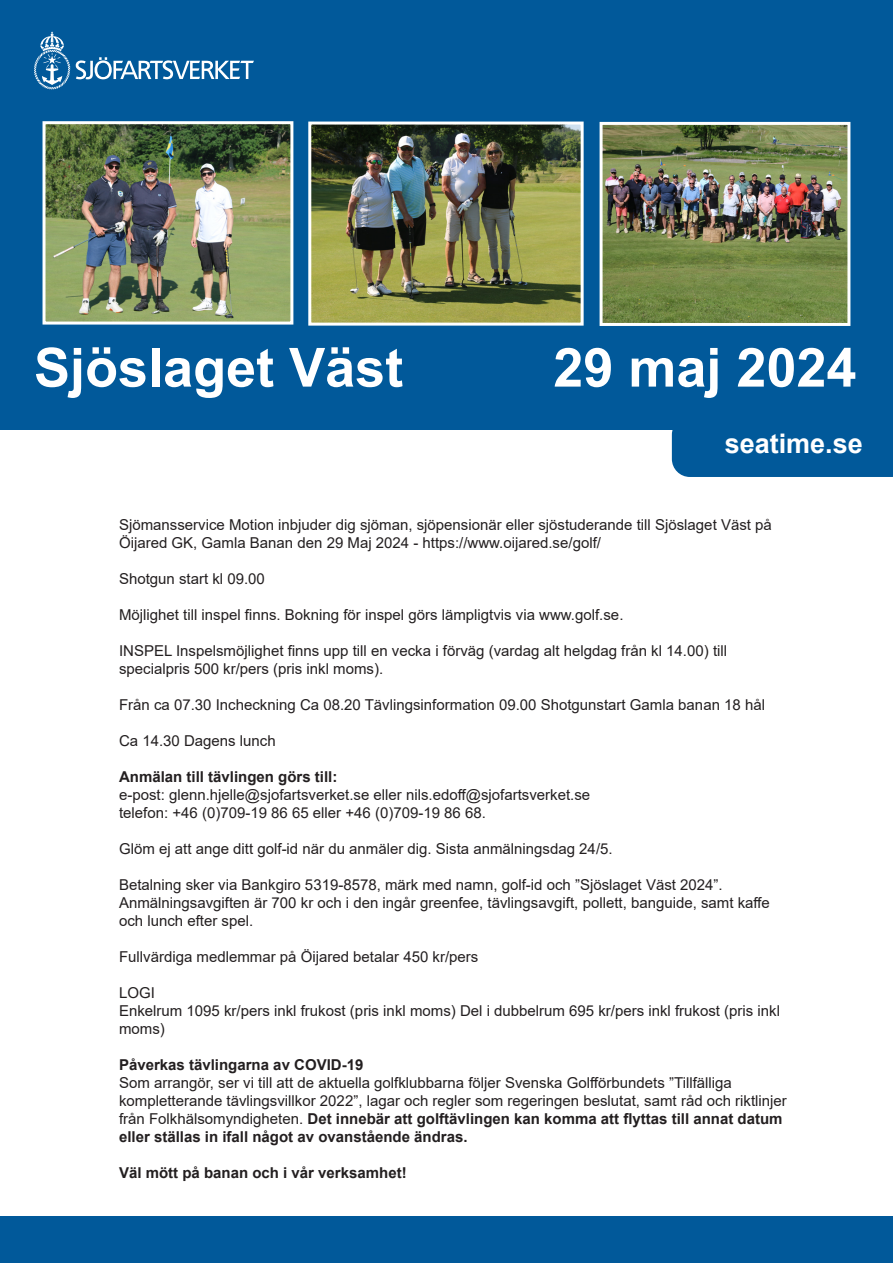
<style>
.page{position:relative;width:893px;height:1263px;background:#fff}
.page>*{position:absolute;margin:0;border:0;box-sizing:border-box;transform-origin:0 0}
.t1{font:700 54px "Arial";color:#fff}
.t2{font:700 27px "Arial";color:#fff}
.t3{font:15px/18px "Arial";color:#231f20}
.t4{font:700 15px "Arial";color:#231f20}
.s1{font-weight:700}
</style>
<div class="page">
<div style="left:0;top:0;width:893px;height:429px;background:#01599a"></div>
<img style="left:604px;top:126px;width:242px;height:196px">
<div style="left:600px;top:122px;width:250px;height:204px;border:3px solid #fff"></div>
<img style="left:312px;top:126px;width:268px;height:196px">
<div style="left:308px;top:122px;width:276px;height:204px;border:3px solid #fff"></div>
<img style="left:47px;top:125px;width:242px;height:196px">
<div style="left:43px;top:121px;width:250px;height:204px;border:3px solid #fff"></div>
<svg style="left:34px;top:32px;width:220px;height:57px"></svg>
<div style="left:672px;top:429px;width:221px;height:48px;background:#01599a"></div>
<div style="left:0;top:1216px;width:893px;height:47px;background:#01599a"></div>
<p class="t1" style="left:34px;top:330px;width:371px">Sjöslaget Väst</p>
<p class="t1" style="left:553px;top:330px;width:305px">29 maj 2024</p>
<p class="t2" style="left:725px;top:425px;width:140px">seatime.se</p>
<p class="t3" style="left:119px;top:515px;width:654px">Sjömansservice Motion inbjuder dig sjöman, sjöpensionär eller sjöstuderande till Sjöslaget Väst på<br>Öijared GK, Gamla Banan den 29 Maj 2024 - https://www.oijared.se/golf/</p>
<p class="t3" style="left:119px;top:569px;width:147px">Shotgun start kl 09.00</p>
<p class="t3" style="left:119px;top:605px;width:506px">Möjlighet till inspel finns. Bokning för inspel görs lämpligtvis via www.golf.se.</p>
<p class="t3" style="left:119px;top:641px;width:610px">INSPEL Inspelsmöjlighet finns upp till en vecka i förväg (vardag alt helgdag från kl 14.00) till specialpris 500 kr/pers (pris inkl moms).</p>
<p class="t3" style="left:119px;top:695px;width:647px">Från ca 07.30 Incheckning Ca 08.20 Tävlingsinformation 09.00 Shotgunstart Gamla banan 18 hål</p>
<p class="t3" style="left:119px;top:731px;width:158px">Ca 14.30 Dagens lunch</p>
<p class="t4" style="left:119px;top:766px;width:220px">Anmälan till tävlingen görs till:</p>
<p class="t3" style="left:119px;top:785px;width:473px">e-post: glenn.hjelle@sjofartsverket.se eller nils.edoff@sjofartsverket.se</p>
<p class="t3" style="left:119px;top:803px;width:368px">telefon: +46 (0)709-19 86 65 eller +46 (0)709-19 86 68.</p>
<p class="t3" style="left:119px;top:839px;width:495px">Glöm ej att ange ditt golf-id när du anmäler dig. Sista anmälningsdag 24/5.</p>
<p class="t3" style="left:119px;top:875px;width:605px">Betalning sker via Bankgiro 5319-8578, märk med namn, golf-id och ”Sjöslaget Väst 2024”.</p>
<p class="t3" style="left:119px;top:893px;width:652px">Anmälningsavgiften är 700 kr och i den ingår greenfee, tävlingsavgift, pollett, banguide, samt kaffe och lunch efter spel.</p>
<p class="t3" style="left:119px;top:947px;width:361px">Fullvärdiga medlemmar på Öijared betalar 450 kr/pers</p>
<p class="t3" style="left:119px;top:983px;width:37px">LOGI</p>
<p class="t3" style="left:119px;top:1001px;width:662px">Enkelrum 1095 kr/pers inkl frukost (pris inkl moms) Del i dubbelrum 695 kr/pers inkl frukost (pris inkl moms)</p>
<p class="t4" style="left:119px;top:1054px;width:246px">Påverkas tävlingarna av COVID-19</p>
<p class="t3" style="left:119px;top:1073px;width:669px">Som arrangör, ser vi till att de aktuella golfklubbarna följer Svenska Golfförbundets ”Tillfälliga kompletterande tävlingsvillkor 2022”, lagar och regler som regeringen beslutat, samt råd och riktlinjer från Folkhälsomyndigheten. <span class="s1">Det innebär att golftävlingen kan komma att flyttas till annat datum eller ställas in ifall något av ovanstående ändras.</span></p>
<p class="t4" style="left:119px;top:1162px;width:289px">Väl mött på banan och i vår verksamhet!</p>
</div>
